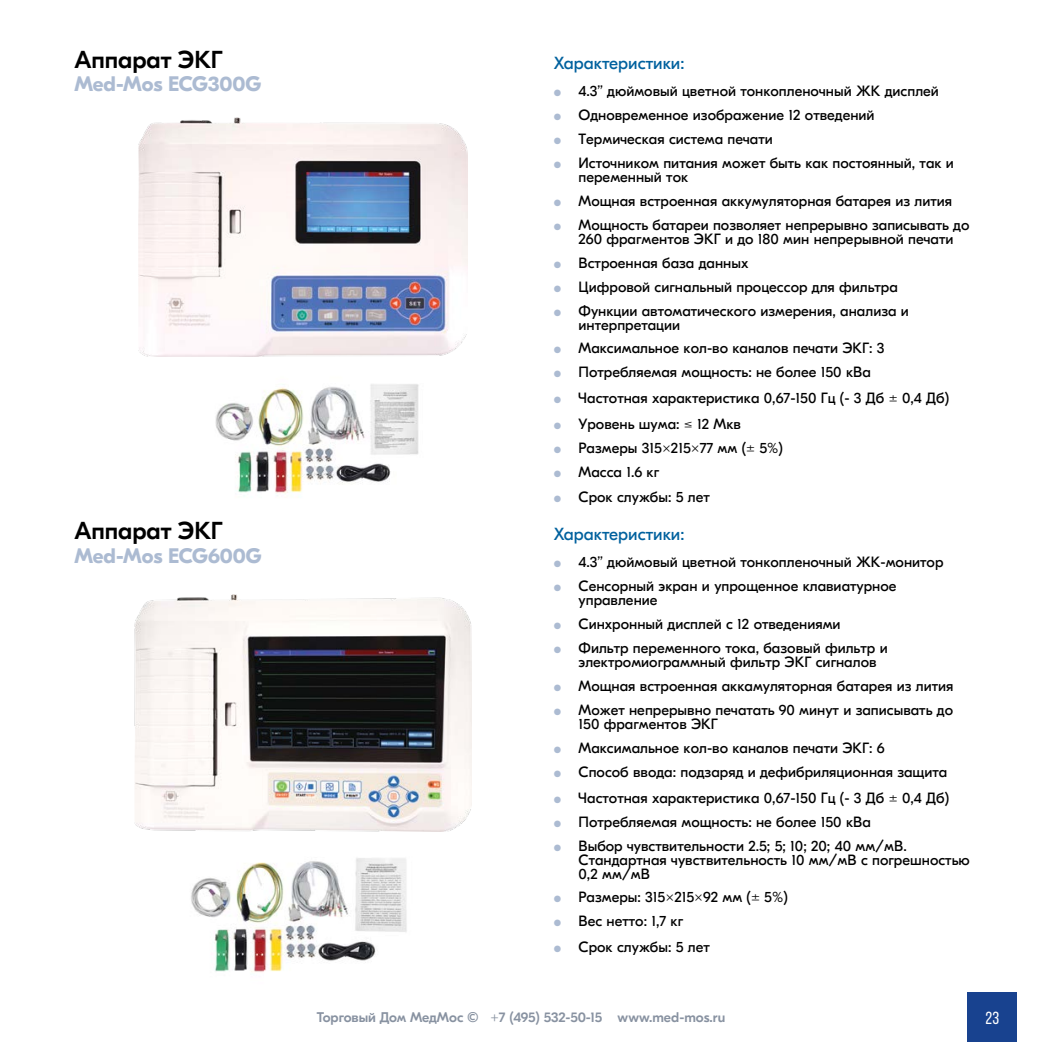
<style>
.page{position:relative;width:1042px;height:1042px;background:#fff}
.page>*{position:absolute;margin:0;border:0;box-sizing:border-box;transform-origin:0 0}
.t1{font:500 24.5px "GT Eesti Pro Display";color:#000}
.t2{font:700 21px "GT Eesti Pro Display";letter-spacing:-.01em;color:#acbbd2}
.t3{font:17.5px "GT Eesti Pro Display";color:#00619e}
.t4{font:17.5px "Bebas Neue";color:#fff}
.t5{font:14.88px/24px "GT Eesti Pro Display";color:#000}
.t6{font:500 14px "GT Eesti Pro Display";letter-spacing:-.005em;color:#8892a1}
.s1{font-weight:300;font-size:8.92px;color:#acbbd2}
</style>
<div class="page">
<div style="left:967px;top:992px;width:50px;height:50px;background:#18428f"></div>
<img style="left:139px;top:118px;width:328px;height:238px">
<img style="left:135px;top:594px;width:336px;height:238px">
<img style="left:191px;top:858px;width:216px;height:114px">
<img style="left:215px;top:384px;width:204px;height:112px">
<h1 class="t1" style="left:74px;top:46px;width:150px">Аппарат ЭКГ</h1>
<h2 class="t2" style="left:74px;top:73px;width:188px">Med-Mos ECG300G</h2>
<h1 class="t1" style="left:74px;top:518px;width:150px">Аппарат ЭКГ</h1>
<h2 class="t2" style="left:74px;top:544px;width:189px">Med-Mos ECG600G</h2>
<p class="t3" style="left:554px;top:53px;width:132px">Характеристики:</p>
<p class="t5" style="left:554px;top:79px;width:402px"><span class="s1">А</span> 4.3’’ дюймовый цветной тонкопленочный ЖК дисплей<br><span class="s1">А</span> Одновременное изображение 12 отведений<br><span class="s1">А</span> Термическая система печати<br><span class="s1">А</span> Источником питания может быть как постоянный, так и</p>
<p class="t5" style="left:554px;top:165px;width:417px;text-indent:25px">переменный ток<br><span class="s1">А</span> Мощная встроенная аккумуляторная батарея из лития<br><span class="s1">А</span> Мощность батареи позволяет непрерывно записывать до</p>
<p class="t5" style="left:554px;top:227px;width:401px;text-indent:25px">260 фрагментов ЭКГ и до 180 мин непрерывной печати <span class="s1">А</span> Встроенная база данных<br><span class="s1">А</span> Цифровой сигнальный процессор для фильтра<br><span class="s1">А</span> Функции автоматического измерения, анализа и</p>
<p class="t5" style="left:554px;top:313px;width:332px;text-indent:25px">интерпретации<br><span class="s1">А</span> Максимальное кол-во каналов печати ЭКГ: 3<br><span class="s1">А</span> Потребляемая мощность: не более 150 кВа</p>
<p class="t5" style="left:554px;top:385px;width:397px;line-height:25.7px"><span class="s1">А</span> Частотная характеристика 0,67-150 Гц (- 3 Дб ± 0,4 Дб)<br><span class="s1">А</span> Уровень шума: ≤ 12 Мкв</p>
<p class="t5" style="left:554px;top:436px;width:231px"><span class="s1">А</span> Размеры 315×215×77 мм (± 5%)<br><span class="s1">А</span> Масса 1.6 кг</p>
<p class="t5" style="left:554px;top:485px;width:158px"><span class="s1">А</span> Срок службы: 5 лет</p>
<p class="t3" style="left:554px;top:524px;width:132px">Характеристики:</p>
<p class="t5" style="left:554px;top:551px;width:391px"><span class="s1">А</span> 4.3’’ дюймовый цветной тонкопленочный ЖК-монитор<br><span class="s1">А</span> Сенсорный экран и упрощенное клавиатурное</p>
<p class="t5" style="left:554px;top:589px;width:335px;text-indent:25px">управление<br><span class="s1">А</span> Cинхронный дисплей с 12 отведениями<br><span class="s1">А</span> Фильтр переменного тока, базовый фильтр и</p>
<p class="t5" style="left:554px;top:650px;width:401px;text-indent:25px">электромиограммный фильтр ЭКГ сигналов<br><span class="s1">А</span> Мощная встроенная аккамуляторная батарея из лития<br><span class="s1">А</span> Может непрерывно печатать 90 минут и записывать до</p>
<p class="t5" style="left:554px;top:712px;width:395px;text-indent:25px">150 фрагментов ЭКГ<br><span class="s1">А</span> Максимальное кол-во каналов печати ЭКГ: 6<br><span class="s1">А</span> Способ ввода: подзаряд и дефибриляционная защита</p>
<p class="t5" style="left:554px;top:786px;width:397px"><span class="s1">А</span> Частотная характеристика 0,67-150 Гц (- 3 Дб ± 0,4 Дб)<br><span class="s1">А</span> Потребляемая мощность: не более 150 кВа<br><span class="s1">А</span> Выбор чувствительности 2.5; 5; 10; 20; 40 мм/мВ.</p>
<p class="t5" style="left:578px;top:853px;width:393px;line-height:14px">Стандартная чувствительность 10 мм/мВ с погрешностью<br>0,2 мм/мВ</p>
<p class="t5" style="left:554px;top:886px;width:235px"><span class="s1">А</span> Размеры: 315×215×92 мм (± 5%)<br><span class="s1">А</span> Вес нетто: 1,7 кг</p>
<p class="t5" style="left:554px;top:935px;width:158px"><span class="s1">А</span> Срок службы: 5 лет</p>
<p class="t6" style="left:317px;top:1010px;width:410px">Торговый Дом МедМос © +7 (495) 532-50-15 www.med-mos.ru</p>
<p class="t4" style="left:985px;top:1008px;width:15px">23</p>
</div>
